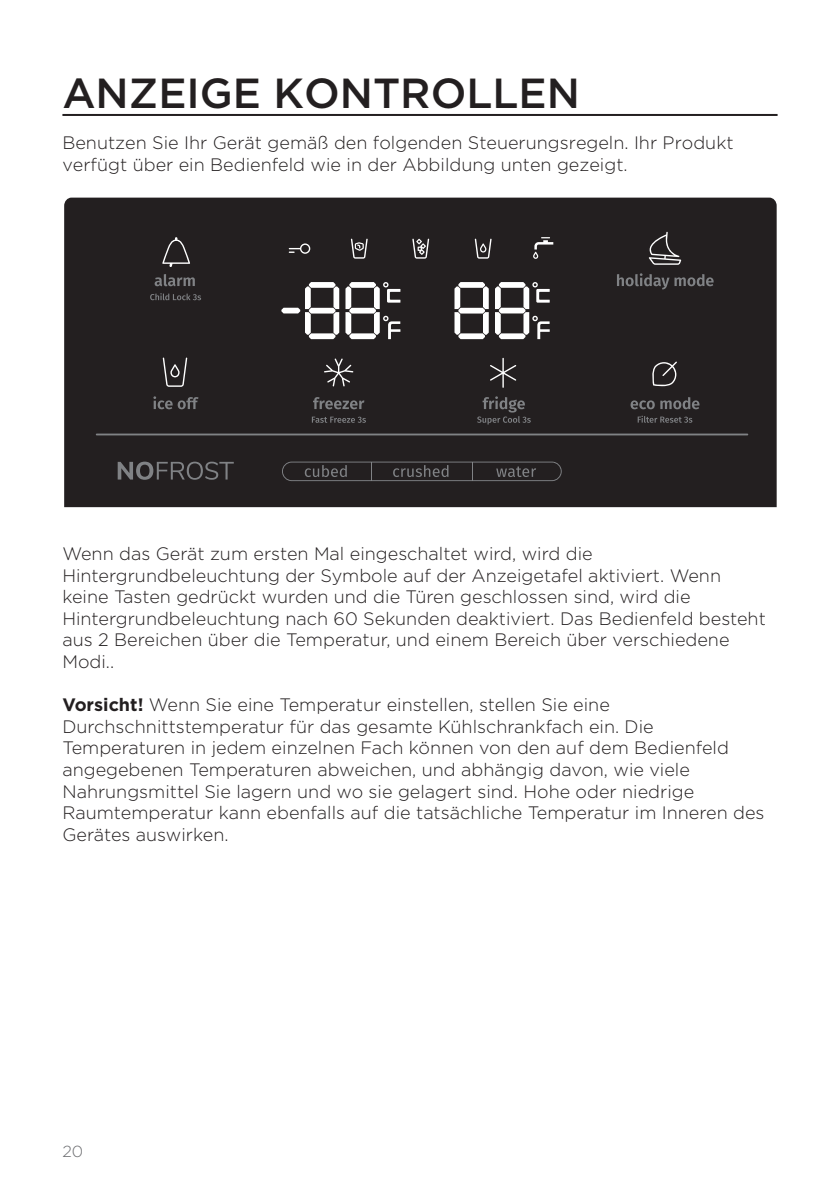
<style>
.page{position:relative;width:840px;height:1191px;background:#fff}
.page>*{position:absolute;margin:0;border:0;box-sizing:border-box;transform-origin:0 0}
.glavni_naslov{font:500 42px "Gotham";color:#231f20}
.seznam{font:300 18px/21.6px "Gotham";color:#231f20}
.besedilo{font:300 18px/21.6px "Gotham";color:#231f20}
.t1{font:300 16px "Gotham";color:#6c6d70}
.s1{font-weight:700}
</style>
<div class="page">
<hr style="left:62px;top:114px;width:715px;height:2px;background:#231f20">
<div style="left:64px;top:198px;width:712px;height:309px;background:#231f20"></div>
<svg style="left:118px;top:461px;width:116px;height:19px;background:#413f41"></svg>
<svg style="left:154px;top:274px;width:41px;height:12px"></svg>
<svg style="left:616px;top:273px;width:97px;height:16px;background:#3f3d3f"></svg>
<svg style="left:153px;top:396px;width:45px;height:13px"></svg>
<svg style="left:313px;top:397px;width:51px;height:12px"></svg>
<svg style="left:630px;top:400px;width:24px;height:9px"></svg>
<svg style="left:660px;top:397px;width:39px;height:12px"></svg>
<svg style="left:150px;top:293px;width:51px;height:7px"></svg>
<svg style="left:312px;top:416px;width:54px;height:7px"></svg>
<svg style="left:477px;top:396px;width:53px;height:28px"></svg>
<svg style="left:282px;top:461px;width:279px;height:20px;background:#333032"></svg>
<svg style="left:637px;top:415px;width:55px;height:8px"></svg>
<hr style="left:96px;top:433px;width:651px;height:2px;background:#808285">
<svg style="left:162px;top:237px;width:28px;height:30px"></svg>
<svg style="left:489px;top:358px;width:27px;height:30px"></svg>
<svg style="left:650px;top:361px;width:26px;height:25px"></svg>
<svg style="left:648px;top:232px;width:32px;height:33px"></svg>
<svg style="left:324px;top:358px;width:29px;height:28px"></svg>
<svg style="left:163px;top:357px;width:24px;height:30px"></svg>
<svg style="left:288px;top:243px;width:22px;height:11px"></svg>
<svg style="left:350px;top:239px;width:17px;height:20px"></svg>
<svg style="left:412px;top:239px;width:17px;height:20px"></svg>
<svg style="left:474px;top:239px;width:17px;height:20px"></svg>
<svg style="left:533px;top:237px;width:20px;height:22px"></svg>
<svg style="left:281px;top:282px;width:58px;height:57px"></svg>
<svg style="left:345px;top:282px;width:55px;height:57px"></svg>
<svg style="left:454px;top:282px;width:34px;height:57px"></svg>
<svg style="left:494px;top:282px;width:55px;height:57px"></svg>
<p class="glavni_naslov" style="left:62px;top:66px;width:518px">ANZEIGE KONTROLLEN</p>
<p class="besedilo" style="left:62px;top:132px;width:672px">Benutzen Sie Ihr Gerät gemäß den folgenden Steuerungsregeln. Ihr Produkt verfügt über ein Bedienfeld wie in der Abbildung unten gezeigt.</p>
<p class="seznam" style="left:62px;top:542px;width:704px">Wenn das Gerät zum ersten Mal eingeschaltet wird, wird die Hintergrundbeleuchtung der Symbole auf der Anzeigetafel aktiviert. Wenn keine Tasten gedrückt wurden und die Türen geschlossen sind, wird die Hintergrundbeleuchtung nach 60 Sekunden deaktiviert. Das Bedienfeld besteht aus 2 Bereichen über die Temperatur, und einem Bereich über verschiedene Modi..</p>
<p class="seznam" style="left:62px;top:693px;width:703px"><span class="s1">Vorsicht!</span> Wenn Sie eine Temperatur einstellen, stellen Sie eine Durchschnittstemperatur für das gesamte Kühlschrankfach ein. Die Temperaturen in jedem einzelnen Fach können von den auf dem Bedienfeld angegebenen Temperaturen abweichen, und abhängig davon, wie viele Nahrungsmittel Sie lagern und wo sie gelagert sind. Hohe oder niedrige Raumtemperatur kann ebenfalls auf die tatsächliche Temperatur im Inneren des Gerätes auswirken.</p>
<p class="t1" style="left:62px;top:1140px;width:22px">20</p>
</div>
